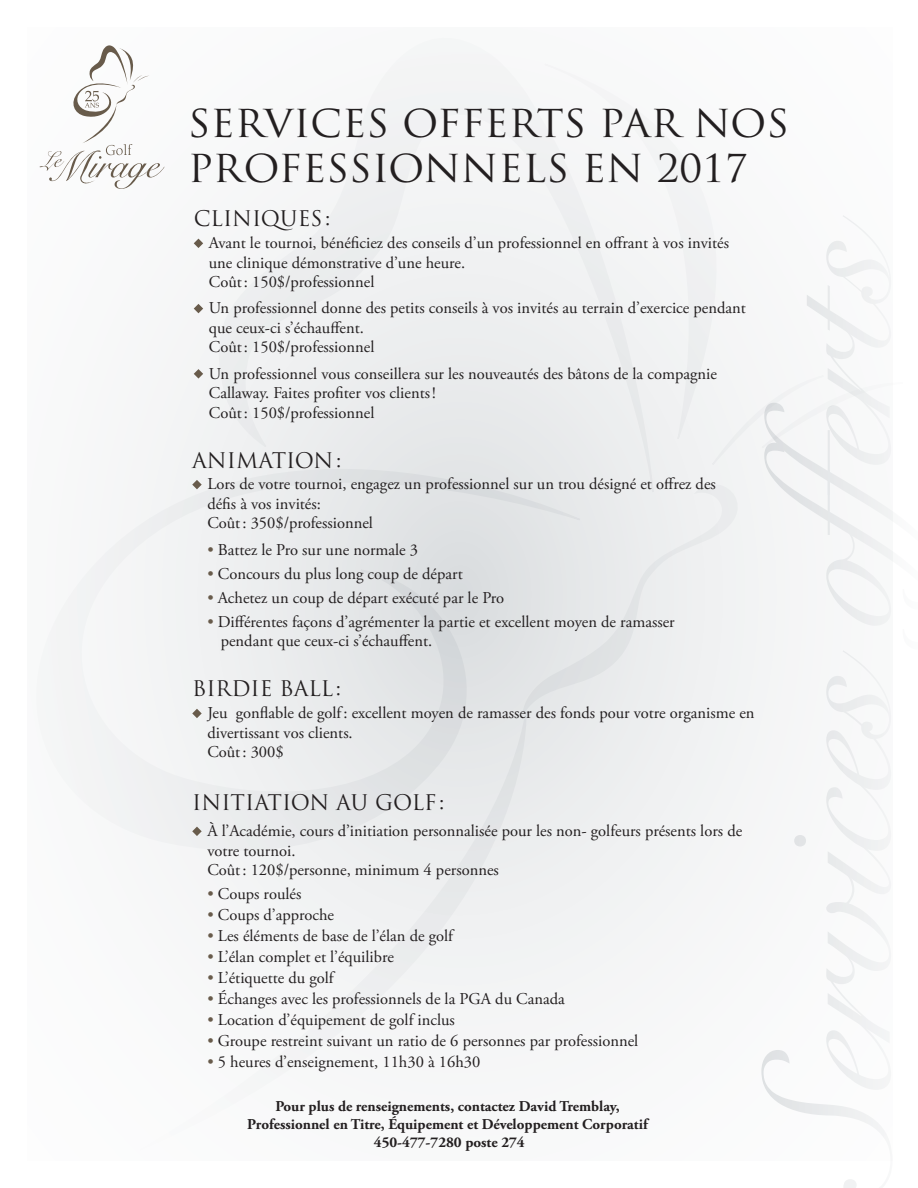
<style>
.page{position:relative;width:918px;height:1188px;background:#fff}
.page>*{position:absolute;margin:0;border:0;box-sizing:border-box;transform-origin:0 0}
.t1{font:37.5px/45px "Trajan Pro";color:#231f20;scale:1.06 1}
.t2{font:21px "Trajan Pro";color:#231f20}
.t3{font:16.5px/19.5px "Adobe Garamond Pro";color:#231f20}
.t4{font:700 15px/18px "Adobe Garamond Pro";color:#231f20;text-align:center}
.s1{color:#685b4b}
</style>
<div class="page">
<div style="left:27px;top:27px;width:866px;height:1134px;background:#f8f8f9"></div>
<div style="left:679px;top:484px;width:59px;height:69px;background:#eff0f1"></div>
<div style="left:219px;top:187px;width:460px;height:562px;background:#edeef0"></div>
<svg style="left:543px;top:187px;width:207px;height:274px"></svg>
<svg style="left:147px;top:419px;width:460px;height:447px"></svg>
<svg style="left:147px;top:711px;width:381px;height:285px"></svg>
<svg style="left:40px;top:45px;width:124px;height:144px"></svg>
<svg style="left:194px;top:239px;width:9px;height:9px"></svg>
<svg style="left:194px;top:304px;width:9px;height:9px"></svg>
<svg style="left:194px;top:369px;width:9px;height:10px"></svg>
<svg style="left:192px;top:709px;width:10px;height:9px"></svg>
<svg style="left:192px;top:827px;width:10px;height:9px"></svg>
<svg style="left:192px;top:480px;width:10px;height:9px"></svg>
<h1 class="t1" style="left:188px;top:101px;width:569px">SERVICES OFFERTS PAR NOS<br>PROFESSIONNELS EN 2017</h1>
<p class="t2" style="left:194px;top:205px;width:138px">CLINIQUES:</p>
<p class="t3" style="left:209px;top:234px;width:522px">Avant le tournoi, bénéficiez des conseils d’un professionnel en offrant à vos invités une clinique démonstrative d’une heure.<br>Coût: 150$/professionnel</p>
<p class="t3" style="left:209px;top:299px;width:539px">Un professionnel donne des petits conseils à vos invités au terrain d’exercice pendant que ceux-ci s’échauffent.<br>Coût: 150$/professionnel</p>
<p class="t3" style="left:209px;top:364px;width:510px">Un professionnel vous conseillera sur les nouveautés des bâtons de la compagnie<br>Callaway. Faites profiter vos clients!<br>Coût: 150$/professionnel</p>
<p class="t2" style="left:192px;top:447px;width:151px">ANIMATION:</p>
<p class="t3" style="left:207px;top:475px;width:510px">Lors de votre tournoi, engagez un professionnel sur un trou désigné et offrez des défis à vos invités:<br>Coût: 350$/professionnel</p>
<p class="t3" style="left:207px;top:540px;width:212px"><span class="s1">•</span> Battez le Pro sur une normale 3</p>
<p class="t3" style="left:207px;top:564px;width:257px"><span class="s1">•</span> Concours du plus long coup de départ</p>
<p class="t3" style="left:207px;top:588px;width:298px"><span class="s1">•</span> Achetez un coup de départ exécuté par le Pro</p>
<p class="t3" style="left:221px;top:612px;width:456px;text-indent:-13px"><span class="s1">•</span> Différentes façons d’agrémenter la partie et excellent moyen de ramasser pendant que ceux-ci s’échauffent.</p>
<p class="t2" style="left:192px;top:675px;width:150px">BIRDIE BALL:</p>
<p class="t3" style="left:207px;top:704px;width:549px">Jeu gonflable de golf: excellent moyen de ramasser des fonds pour votre organisme en divertissant vos clients.<br>Coût: 300$</p>
<p class="t2" style="left:192px;top:789px;width:254px">INITIATION AU GOLF:</p>
<p class="t3" style="left:207px;top:822px;width:536px">À l’Académie, cours d’initiation personnalisée pour les non- golfeurs présents lors de votre tournoi.<br>Coût: 120$/personne, minimum 4 personnes</p>
<p class="t3" style="left:207px;top:885px;width:96px"><span class="s1">•</span> Coups roulés</p>
<p class="t3" style="left:207px;top:906px;width:128px"><span class="s1">•</span> Coups d’approche</p>
<p class="t3" style="left:207px;top:927px;width:247px"><span class="s1">•</span> Les éléments de base de l’élan de golf</p>
<p class="t3" style="left:207px;top:948px;width:188px"><span class="s1">•</span> L’élan complet et l’équilibre</p>
<p class="t3" style="left:207px;top:969px;width:128px"><span class="s1">•</span> L’étiquette du golf</p>
<p class="t3" style="left:207px;top:990px;width:359px"><span class="s1">•</span> Échanges avec les professionnels de la PGA du Canada</p>
<p class="t3" style="left:207px;top:1011px;width:249px"><span class="s1">•</span> Location d’équipement de golf inclus</p>
<p class="t3" style="left:207px;top:1032px;width:432px"><span class="s1">•</span> Groupe restreint suivant un ratio de 6 personnes par professionnel</p>
<p class="t3" style="left:207px;top:1053px;width:275px"><span class="s1">•</span> 5 heures d’enseignement, 11h30 à 16h30</p>
<p class="t4" style="left:247px;top:1098px;width:402px">Pour plus de renseignements, contactez David Tremblay,<br>Professionnel en Titre, Équipement et Développement Corporatif<br>450-477-7280 poste 274</p>
</div>
